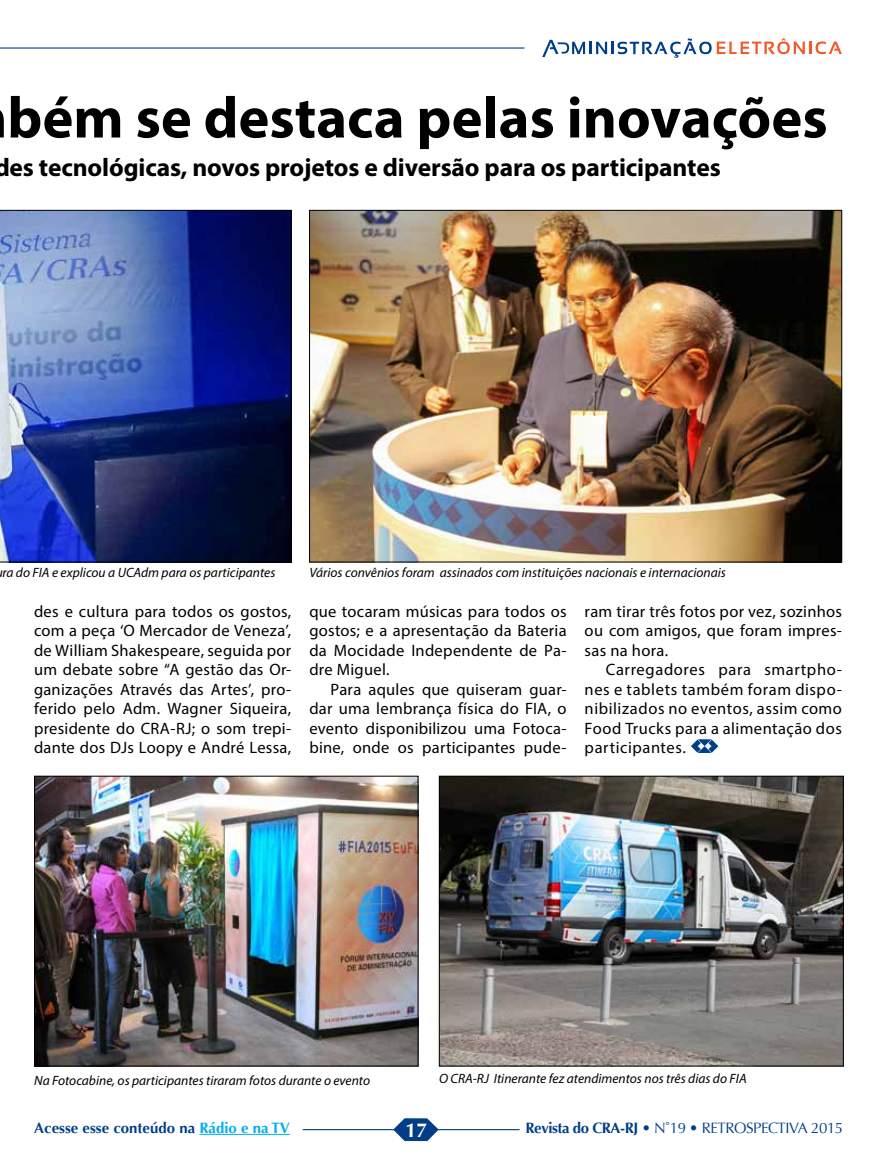
<style>
.page{position:relative;width:893px;height:1170px;background:#fff}
.page>*{position:absolute;margin:0;border:0;box-sizing:border-box;transform-origin:0 0}
.t1{font:700 58.5px "Myriad Pro";color:#000}
.t2{font:700 25.5px "Myriad Pro";letter-spacing:-.005em;color:#000}
.t3{font:700 19.8px "Optima";color:#fff}
.t4{font:16.5px/19.5px "Myriad Pro";letter-spacing:.02em;color:#000;text-align:justify}
.t5{font:15px "Optima";letter-spacing:-.03em;color:#003e88}
.t6{font:700 15px "Optima";color:#003e88}
.t7{font:italic 13.5px "Myriad Pro";color:#000}
.s1{color:#00aeef}
.s2{font-weight:700}
</style>
<div class="page">
<svg style="left:542px;top:38px;width:300px;height:20px"></svg>
<hr style="left:0;top:47px;width:524px;height:2px;background:#003e88">
<hr style="left:303px;top:1128px;width:217px;height:2px;background:#003e88">
<svg style="left:393px;top:1118px;width:46px;height:22px"></svg>
<hr style="left:199px;top:1133px;width:91px;height:1px;background:#00aeef">
<svg style="left:691px;top:739px;width:27px;height:14px"></svg>
<img style="left:36px;top:777px;width:380px;height:287px">
<div style="left:34px;top:775px;width:384px;height:291px;border:1px solid #000"></div>
<img style="left:441px;top:777px;width:400px;height:287px">
<div style="left:439px;top:775px;width:404px;height:291px;border:1px solid #000"></div>
<img style="left:0;top:210px;width:291px;height:352px">
<img style="left:311px;top:212px;width:529px;height:348px">
<h1 class="t1" style="left:7px;top:80px;width:822px">bém se destaca pelas inovações</h1>
<h2 class="t2" style="left:-5px;top:151px;width:728px">des tecnológicas, novos projetos e diversão para os participantes</h2>
<p class="t7" style="left:2px;top:564px;width:275px">ra do FIA e explicou a UCAdm para os participantes</p>
<p class="t4" style="left:34px;top:601px;width:259px">des e cultura para todos os gostos, com a peça ‘O Mercador de Veneza’, de William Shakespeare, seguida por um debate sobre “A gestão das Or&shy;ganizações Através das Artes’, pro&shy;ferido pelo Adm. Wagner Siqueira, presidente do CRA-RJ; o som trepi&shy;dante dos DJs Loopy e André Lessa,</p>
<p class="t7" style="left:309px;top:564px;width:418px">Vários convênios foram assinados com instituições nacionais e internacionais</p>
<p class="t4" style="left:309px;top:601px;width:259px">que tocaram músicas para todos os gostos; e a apresentação da Bateria da Mocidade Independente de Pa&shy;dre Miguel.</p>
<p class="t4" style="left:309px;top:679px;width:259px;text-indent:21px">Para aqules que quiseram guar&shy;dar uma lembrança física do FIA, o evento disponibilizou uma Fotoca&shy;bine, onde os participantes pude-</p>
<p class="t4" style="left:585px;top:601px;width:259px">ram tirar três fotos por vez, sozinhos ou com amigos, que foram impres&shy;sas na hora.</p>
<p class="t4" style="left:585px;top:659px;width:259px;text-indent:21px">Carregadores para smartpho&shy;nes e tablets também foram dispo&shy;nibilizados no eventos, assim como Food Trucks para a alimentação dos participantes.</p>
<p class="t7" style="left:34px;top:1071px;width:337px">Na Fotocabine, os participantes tiraram fotos durante o evento</p>
<p class="t7" style="left:439px;top:1069px;width:309px">O CRA-RJ Itinerante fez atendimentos nos três dias do FIA</p>
<p class="t6" style="left:34px;top:1118px;width:257px">Acesse esse conteúdo na <span class="s1">Rádio e na TV</span></p>
<p class="t3" style="left:406px;top:1118px;width:24px">17</p>
<p class="t5" style="left:526px;top:1118px;width:319px"><span class="s2">Revista do CRA-RJ</span> • N˚19 • RETROSPECTIVA 2015</p>
</div>
